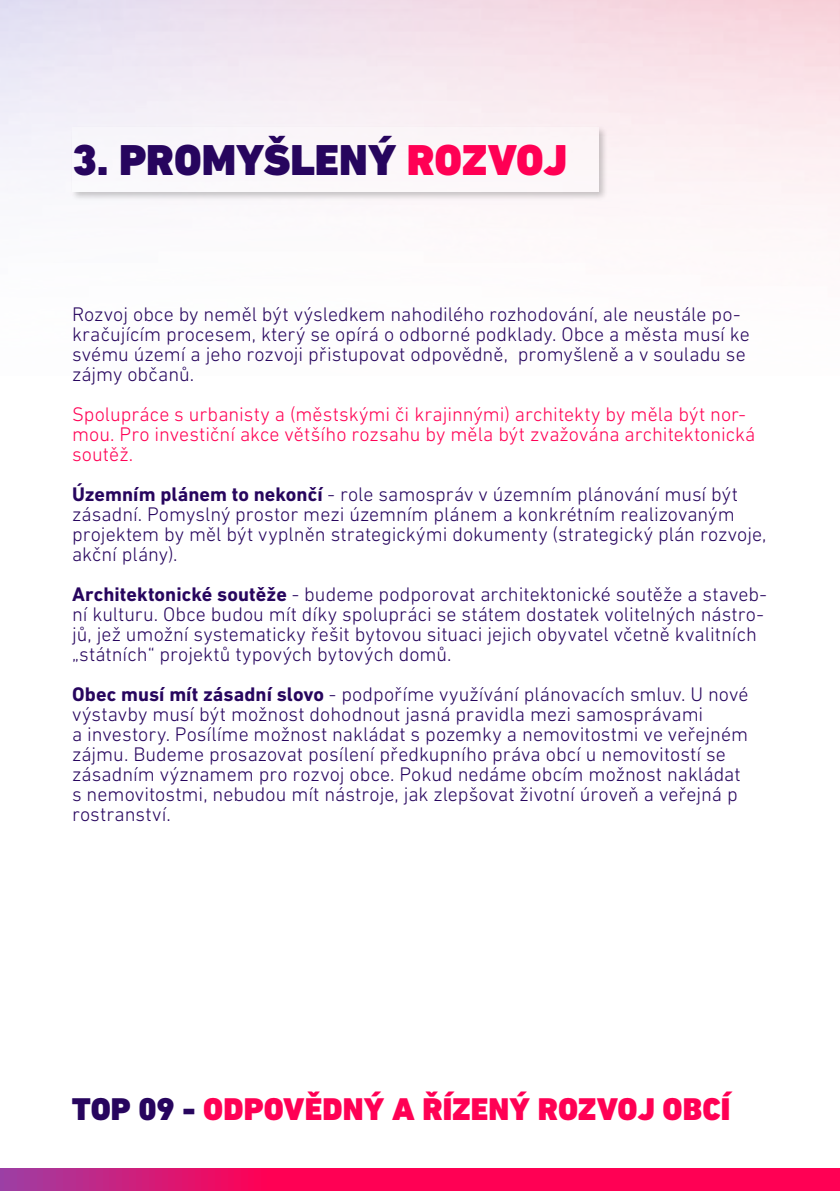
<style>
.page{position:relative;width:840px;height:1191px;background:#fff}
.page>*{position:absolute;margin:0;border:0;box-sizing:border-box;transform-origin:0 0}
.t1{font:900 44px "DIN Next W1 G";letter-spacing:-.005em;color:#27055e}
.t2{font:900 32px "DIN Next W1 G";color:#ff0054}
.t3{font:300 20px/20px "DIN Next W1 G";color:#27055e}
.t4{font:300 20px/20px "DIN Next W1 G";color:#ff0054}
.s1{color:#ff0054}
.s2{font-weight:700}
.s3{color:#27055e}
</style>
<div class="page">
<div style="left:70px;top:125px;width:538px;height:76px;background:#000;opacity:.75"></div>
<div style="left:72px;top:127px;width:526px;height:65px;background:#fbf7fa"></div>
<svg style="left:0;top:1168px;width:839px;height:23px;background:#ef0960"></svg>
<h1 class="t1" style="left:72px;top:133px;width:496px">3. PROMYŠLENÝ <span class="s1">ROZVOJ</span></h1>
<p class="t3" style="left:72px;top:304px;width:678px">Rozvoj obce by neměl být výsledkem nahodilého rozhodování, ale neustále po&shy;kračujícím procesem, který se opírá o odborné podklady. Obce a města musí ke svému území a jeho rozvoji přistupovat odpovědně, promyšleně a v souladu se zájmy občanů.</p>
<p class="t4" style="left:72px;top:404px;width:684px">Spolupráce s urbanisty a (městskými či krajinnými) architekty by měla být nor&shy;mou. Pro investiční akce většího rozsahu by měla být zvažována architektonická soutěž.</p>
<p class="t3" style="left:72px;top:484px;width:695px"><span class="s2">Územním plánem to nekončí</span> - role samospráv v územním plánování musí být zásadní. Pomyslný prostor mezi územním plánem a konkrétním realizovaným projektem by měl být vyplněn strategickými dokumenty (strategický plán rozvoje, akční plány).</p>
<p class="t3" style="left:72px;top:584px;width:696px"><span class="s2">Architektonické soutěže</span> - budeme podporovat architektonické soutěže a staveb&shy;ní kulturu. Obce budou mít díky spolupráci se státem dostatek volitelných nástro&shy;jů, jež umožní systematicky řešit bytovou situaci jejich obyvatel včetně kvalitních „státních“ projektů typových bytových domů.</p>
<p class="t3" style="left:72px;top:684px;width:677px"><span class="s2">Obec musí mít zásadní slovo</span> - podpoříme využívání plánovacích smluv. U nové výstavby musí být možnost dohodnout jasná pravidla mezi samosprávami<br>a investory. Posílíme možnost nakládat s pozemky a nemovitostmi ve veřejném zájmu. Budeme prosazovat posílení předkupního práva obcí u nemovitostí se zásadním významem pro rozvoj obce. Pokud nedáme obcím možnost nakládat s nemovitostmi, nebudou mít nástroje, jak zlepšovat životní úroveň a veřejná p rostranství.</p>
<h2 class="t2" style="left:72px;top:1090px;width:659px"><span class="s3">TOP 09 -</span> ODPOVĚDNÝ A ŘÍZENÝ ROZVOJ OBCÍ</h2>
</div>
